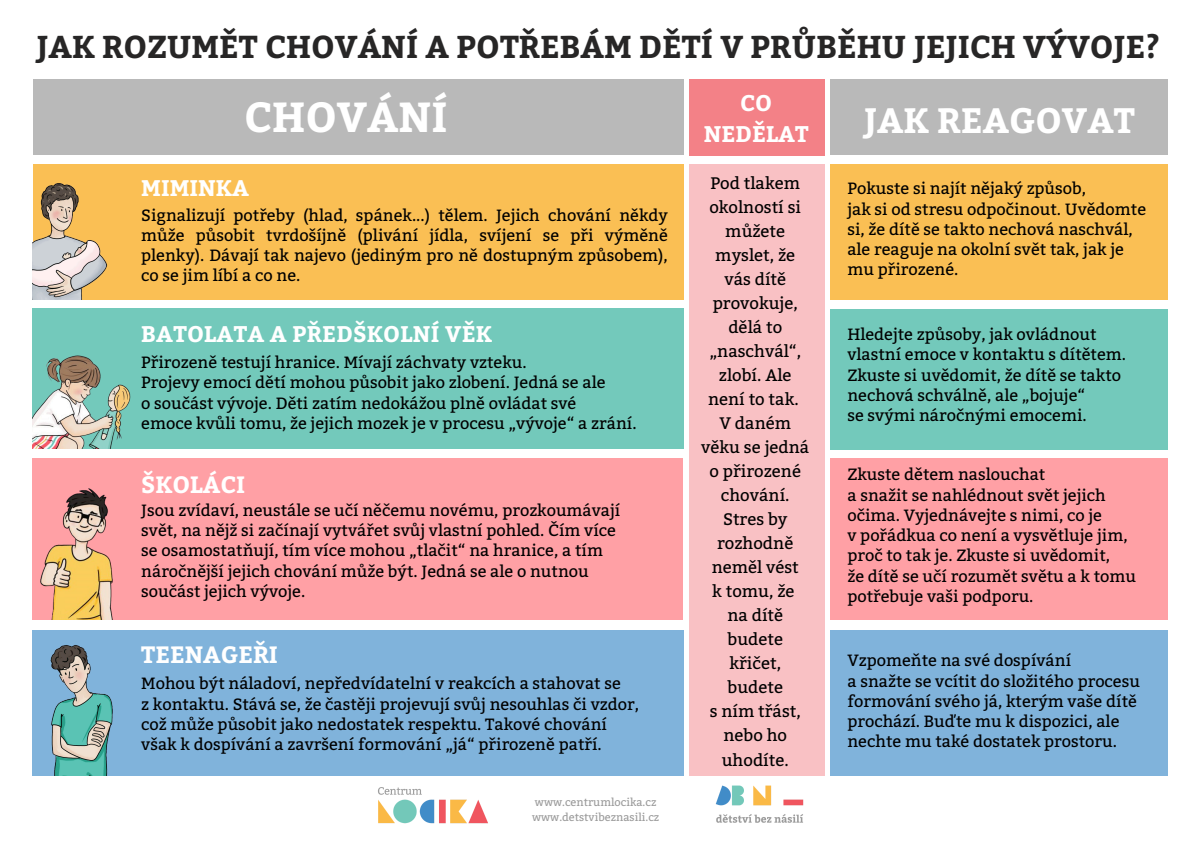
<style>
.page{position:relative;width:1191px;height:843px;background:#fff}
.page>*{position:absolute;margin:0;border:0;box-sizing:border-box;transform-origin:0 0}
.t1{font:700 41.9px "Bitter";color:#fff}
.t2{font:700 35.2px "Bitter";color:#fff}
.t3{font:700 31.5px "Bitter";color:#272626}
.t4{font:700 23.5px "Bitter";color:#fff}
.t5{font:700 22.5px/31.5px "Bitter";letter-spacing:.01em;color:#fff;text-align:center}
.t6{font:16.7px/24px "Bitter";color:#000;text-align:center}
.t7{font:16.3px/20.2px "Bitter";color:#000}
.t8{font:11px "Bitter";color:#9b9b9b}
</style>
<div class="page">
<img style="left:378px;top:787px;width:110px;height:37px">
<div style="left:33px;top:164px;width:650px;height:135px;background:#fabf54"></div>
<div style="left:32px;top:308px;width:651px;height:140px;background:#73c9bb"></div>
<div style="left:32px;top:458px;width:651px;height:161px;background:#ffa0a5"></div>
<div style="left:32px;top:630px;width:651px;height:145px;background:#80b3db"></div>
<div style="left:33px;top:80px;width:650px;height:75px;background:#b9b9b9"></div>
<div style="left:689px;top:79px;width:135px;height:76px;background:#f38187"></div>
<img style="left:32px;top:183px;width:76px;height:116px">
<img style="left:40px;top:488px;width:73px;height:131px">
<img style="left:32px;top:355px;width:99px;height:93px">
<img style="left:50px;top:645px;width:63px;height:130px">
<div style="left:689px;top:164px;width:135px;height:610px;background:#f9c1c4"></div>
<div style="left:829px;top:79px;width:338px;height:76px;background:#b9b9b9"></div>
<div style="left:829px;top:164px;width:338px;height:135px;background:#fabf54"></div>
<div style="left:829px;top:309px;width:338px;height:140px;background:#73c9bb"></div>
<div style="left:829px;top:458px;width:338px;height:161px;background:#ffa0a5"></div>
<div style="left:829px;top:630px;width:338px;height:145px;background:#80b3db"></div>
<img style="left:701px;top:774px;width:113px;height:49px">
<p class="t3" style="left:36px;top:27px;width:1124px">JAK ROZUMĚT CHOVÁNÍ A POTŘEBÁM DĚTÍ V PRŮBĚHU JEJICH VÝVOJE?</p>
<h4 class="t1" style="left:244px;top:91px;width:205px">CHOVÁNÍ</h4>
<h5 class="t5" style="left:703px;top:86px;width:106px">CO<br>NEDĚLAT</h5>
<p class="t2" style="left:863px;top:98px;width:273px">JAK REAGOVAT</p>
<h4 class="t5" style="left:141px;top:171px;width:109px">MIMINKA</h4>
<p class="t7" style="left:141px;top:204px;width:528px;text-align:justify">Signalizují potřeby (hlad, spánek...) tělem. Jejich chování někdy může působit tvrdošíjně (plivání jídla, svíjení se při výměně plenky). Dávají tak najevo (jediným pro ně dostupným způsobem), co se jim líbí a co ne.</p>
<h5 class="t5" style="left:141px;top:318px;width:352px">BATOLATA A PŘEDŠKOLNÍ VĚK</h5>
<p class="t7" style="left:141px;top:352px;width:497px">Přirozeně testují hranice. Mívají záchvaty vzteku.<br>Projevy emocí dětí mohou působit jako zlobení. Jedná se ale<br>o součást vývoje. Děti zatím nedokážou plně ovládat své<br>emoce kvůli tomu, že jejich mozek je v procesu „vývoje“ a zrání.</p>
<h4 class="t4" style="left:141px;top:470px;width:105px">ŠKOLÁCI</h4>
<p class="t7" style="left:141px;top:499px;width:480px">Jsou zvídaví, neustále se učí něčemu novému, prozkoumávají svět, na nějž si začínají vytvářet svůj vlastní pohled. Čím více se osamostatňují, tím více mohou „tlačit“ na hranice, a tím náročnější jejich chování může být. Jedná se ale o nutnou součást jejich vývoje.</p>
<h5 class="t4" style="left:141px;top:640px;width:138px">TEENAGEŘI</h5>
<p class="t7" style="left:141px;top:673px;width:499px">Mohou být náladoví, nepředvídatelní v reakcích a stahovat se<br>z kontaktu. Stává se, že častěji projevují svůj nesouhlas či vzdor, což může působit jako nedostatek respektu. Takové chování však k dospívání a završení formování „já“ přirozeně patří.</p>
<h5 class="t8" style="left:535px;top:795px;width:123px">www.centrumlocika.cz</h5>
<p class="t8" style="left:532px;top:810px;width:129px">www.detstvibeznasili.cz</p>
<h4 class="t6" style="left:701px;top:171px;width:110px">Pod tlakem okolností si můžete myslet, že vás dítě provokuje, dělá to „naschvál“, zlobí. Ale není to tak.<br>V daném věku se jedná o přirozené chování.<br>Stres by rozhodně neměl vést<br>k tomu, že<br>na dítě budete křičet, budete<br>s ním třást, nebo ho uhodíte.</h4>
<h5 class="t7" style="left:847px;top:178px;width:300px">Pokuste si najít nějaký způsob,<br>jak si od stresu odpočinout. Uvědomte si, že dítě se takto nechová naschvál, ale reaguje na okolní svět tak, jak je mu přirozené.</h5>
<p class="t7" style="left:847px;top:324px;width:280px">Hledejte způsoby, jak ovládnout vlastní emoce v kontaktu s dítětem.<br>Zkuste si uvědomit, že dítě se takto nechová schválně, ale „bojuje“<br>se svými náročnými emocemi.</p>
<h2 class="t7" style="left:847px;top:464px;width:290px">Zkuste dětem naslouchat<br>a snažit se nahlédnout svět jejich očima. Vyjednávejte s nimi, co je<br>v pořádkua co není a vysvětluje jim, proč to tak je. Zkuste si uvědomit,<br>že dítě se učí rozumět světu a k tomu potřebuje vaši podporu.</h2>
<h5 class="t7" style="left:847px;top:650px;width:294px">Vzpomeňte na své dospívání<br>a snažte se vcítit do složitého procesu formování svého já, kterým vaše dítě prochází. Buďte mu k dispozici, ale nechte mu také dostatek prostoru.</h5>
</div>
